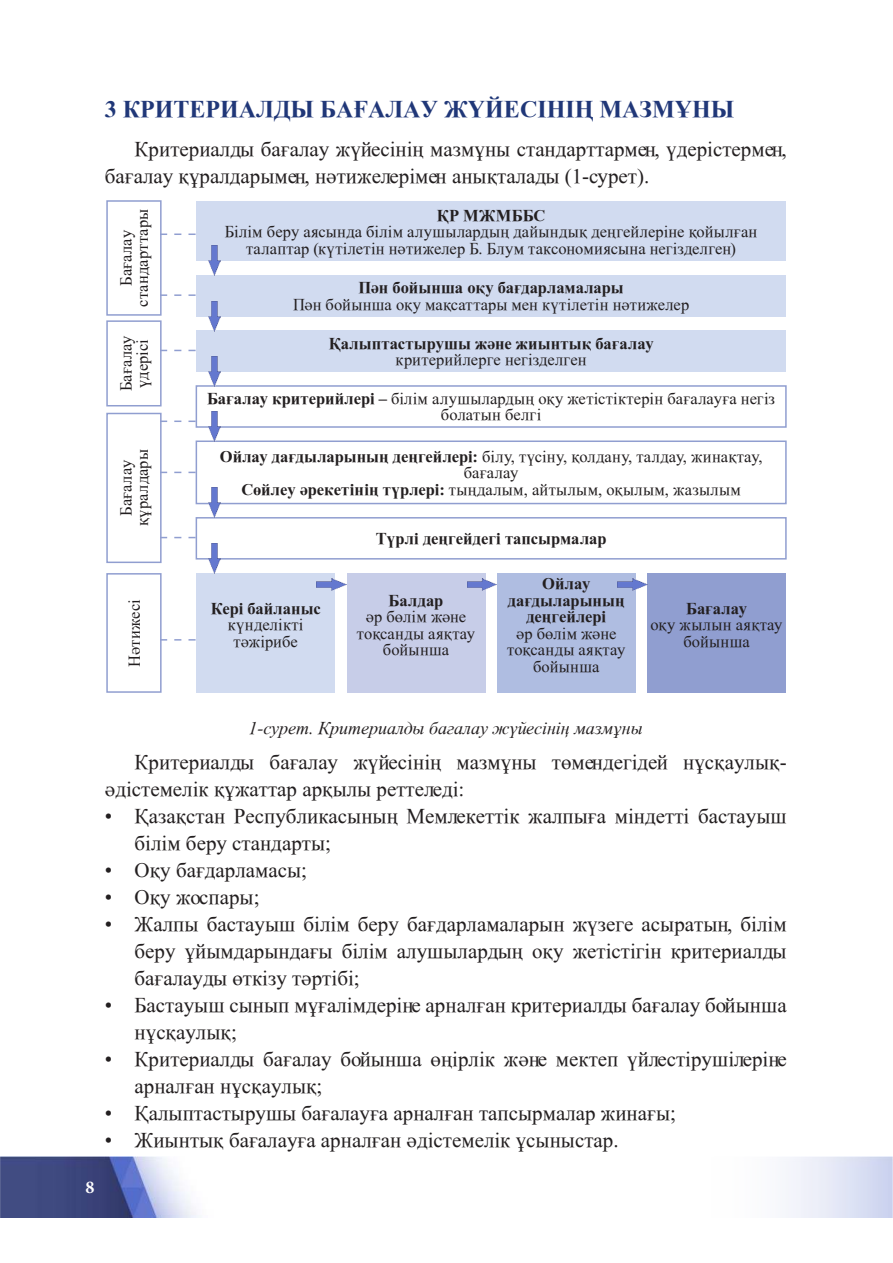
<style>
.page{position:relative;width:893px;height:1263px;background:#fff}
.page>*{position:absolute;margin:0;border:0;box-sizing:border-box;transform-origin:0 0}
.t1{font:24px "Times New Roman KZ Bold";color:#203778}
.t2{font:21px/27px "Times New Roman KZ";color:#231f20}
.t3{font:18px "Times New Roman KZ Italic";color:#231f20}
.t4{font:700 18px "Minion Pro";color:#fff}
.t5{font:16.5px/16.5px "Times New Roman KZ";letter-spacing:.01em;color:#231f20;text-align:center}
.t6{font:16.5px/16.5px "Times New Roman KZ Bold";color:#231f20;text-align:center}
.t7{font:16.5px "Times New Roman KZ Bold";letter-spacing:.02em;color:#231f20}
.s1{font-family:"Times New Roman KZ Bold"}
</style>
<div class="page">
<img style="left:0;top:1157px;width:893px;height:60px">
<div style="left:196px;top:202px;width:590px;height:59px;background:#d1dbf0"></div>
<div style="left:196px;top:275px;width:590px;height:41px;background:#d1dbf0"></div>
<div style="left:196px;top:331px;width:590px;height:41px;background:#d1dbf0"></div>
<div style="left:196px;top:385px;width:591px;height:43px;border:2px solid #909ed0"></div>
<div style="left:196px;top:517px;width:591px;height:43px;border:2px solid #909ed0"></div>
<div style="left:196px;top:573px;width:139px;height:120px;background:#d1dbf0"></div>
<div style="left:347px;top:573px;width:138px;height:120px;background:#c7cde8"></div>
<div style="left:497px;top:573px;width:139px;height:120px;background:#afbde1"></div>
<div style="left:647px;top:573px;width:139px;height:120px;background:#909ed0"></div>
<div style="left:196px;top:440px;width:591px;height:64px;border:2px solid #909ed0"></div>
<div style="left:106px;top:200px;width:56px;height:116px;border:2px solid #909ed0"></div>
<div style="left:106px;top:320px;width:56px;height:86px;border:2px solid #909ed0"></div>
<div style="left:106px;top:413px;width:56px;height:150px;border:2px solid #909ed0"></div>
<div style="left:106px;top:573px;width:56px;height:120px;border:2px solid #909ed0"></div>
<svg style="left:160px;top:233px;width:36px;height:2px"></svg>
<svg style="left:160px;top:350px;width:36px;height:1px"></svg>
<svg style="left:160px;top:294px;width:36px;height:2px"></svg>
<svg style="left:160px;top:420px;width:36px;height:2px"></svg>
<svg style="left:160px;top:472px;width:36px;height:1px"></svg>
<svg style="left:160px;top:537px;width:36px;height:1px"></svg>
<svg style="left:160px;top:639px;width:36px;height:2px"></svg>
<img style="left:209px;top:246px;width:12px;height:29px">
<img style="left:209px;top:302px;width:12px;height:29px">
<img style="left:209px;top:357px;width:12px;height:30px">
<img style="left:209px;top:412px;width:12px;height:30px">
<img style="left:209px;top:488px;width:12px;height:30px">
<img style="left:209px;top:543px;width:12px;height:30px">
<img style="left:317px;top:578px;width:30px;height:12px">
<img style="left:467px;top:578px;width:30px;height:12px">
<img style="left:617px;top:578px;width:30px;height:12px">
<p class="t1" style="left:105px;top:92px;width:631px">3 КРИТЕРИАЛДЫ БАҒАЛАУ ЖҮЙЕСІНІҢ МАЗМҰНЫ</p>
<p class="t2" style="left:105px;top:135px;width:683px;text-indent:30px">Критериалды бағалау жүйесінің мазмұны стандарттармен, үдерістермен, бағалау құралдарымен, нәтижелерімен анықталады (1-сурет).</p>
<p class="t5" style="left:117px;top:307px;width:99px;rotate:-90deg">Бағалау стандарттары</p>
<p class="t5" style="left:117px;top:391px;width:57px;text-align:left;rotate:-90deg">Бағалау үдерісі</p>
<p class="t5" style="left:117px;top:526px;width:79px;rotate:-90deg">Бағалау құралдары</p>
<p class="t5" style="left:126px;top:667px;width:69px;rotate:-90deg">Нәтижесі</p>
<p class="t7" style="left:437px;top:204px;width:110px">ҚР МЖМББС</p>
<p class="t5" style="left:225px;top:223px;width:534px">Білім беру аясында білім алушылардың дайындық деңгейлеріне қойылған талаптар (күтілетін нәтижелер Б. Блум таксономиясына негізделген)</p>
<p class="t6" style="left:359px;top:279px;width:267px">Пән бойынша оқу бағдарламалары</p>
<p class="t5" style="left:293px;top:296px;width:398px">Пән бойынша оқу мақсаттары мен күтілетін нәтижелер</p>
<p class="t6" style="left:329px;top:334px;width:326px">Қалыптастырушы және жиынтық бағалау</p>
<p class="t5" style="left:396px;top:351px;width:193px">критерийлерге негізделген</p>
<p class="t5" style="left:207px;top:390px;width:570px"><span class="s1">Бағалау критерийлері –</span> білім алушылардың оқу жетістіктерін бағалауға негіз болатын белгі</p>
<p class="t5" style="left:220px;top:448px;width:544px"><span class="s1">Ойлау дағдыларының деңгейлері:</span> білу, түсіну, қолдану, талдау, жинақтау, бағалау<br><span class="s1">Сөйлеу әрекетінің түрлері:</span> тыңдалым, айтылым, оқылым, жазылым</p>
<p class="t6" style="left:211px;top:600px;width:112px">Кері байланыс</p>
<p class="t5" style="left:228px;top:616px;width:77px">күнделікті тәжірибе</p>
<p class="t6" style="left:376px;top:530px;width:232px">Түрлі деңгейдегі тапсырмалар</p>
<p class="t6" style="left:389px;top:591px;width:56px">Балдар</p>
<p class="t5" style="left:357px;top:608px;width:120px">әр бөлім және тоқсанды аяқтау бойынша</p>
<p class="t6" style="left:508px;top:575px;width:118px">Ойлау дағдыларының деңгейлері</p>
<p class="t5" style="left:507px;top:624px;width:120px">әр бөлім және тоқсанды аяқтау бойынша</p>
<p class="t6" style="left:686px;top:600px;width:62px">Бағалау</p>
<p class="t5" style="left:650px;top:616px;width:134px">оқу жылын аяқтау бойынша</p>
<p class="t3" style="left:249px;top:715px;width:396px">1-сурет. Критериалды бағалау жүйесінің мазмұны</p>
<p class="t2" style="left:105px;top:748px;width:683px;text-indent:30px">Критериалды бағалау жүйесінің мазмұны төмендегідей нұсқаулық&shy;әдістемелік құжаттар арқылы реттеледі:</p>
<p class="t2" style="left:135px;top:802px;width:654px;text-indent:-30px">• Қазақстан Республикасының Мемлекеттік жалпыға міндетті бастауыш білім беру стандарты;</p>
<p class="t2" style="left:105px;top:856px;width:204px">• Оқу бағдарламасы;</p>
<p class="t2" style="left:105px;top:883px;width:156px">• Оқу жоспары;</p>
<p class="t2" style="left:135px;top:910px;width:654px;text-align:justify;text-indent:-30px">• Жалпы бастауыш білім беру бағдарламаларын жүзеге асыратын, білім беру ұйымдарындағы білім алушылардың оқу жетістігін критериалды бағалауды өткізу тәртібі;</p>
<p class="t2" style="left:135px;top:991px;width:654px;text-indent:-30px">• Бастауыш сынып мұғалімдеріне арналған критериалды бағалау бойынша нұсқаулық;</p>
<p class="t2" style="left:135px;top:1045px;width:654px;text-indent:-30px">• Критериалды бағалау бойынша өңірлік және мектеп үйлестірушілеріне арналған нұсқаулық;</p>
<p class="t2" style="left:105px;top:1099px;width:573px">• Қалыптастырушы бағалауға арналған тапсырмалар жинағы;</p>
<p class="t2" style="left:105px;top:1126px;width:515px">• Жиынтық бағалауға арналған әдістемелік ұсыныстар.</p>
<p class="t4" style="left:85px;top:1176px;width:10px">8</p>
</div>
